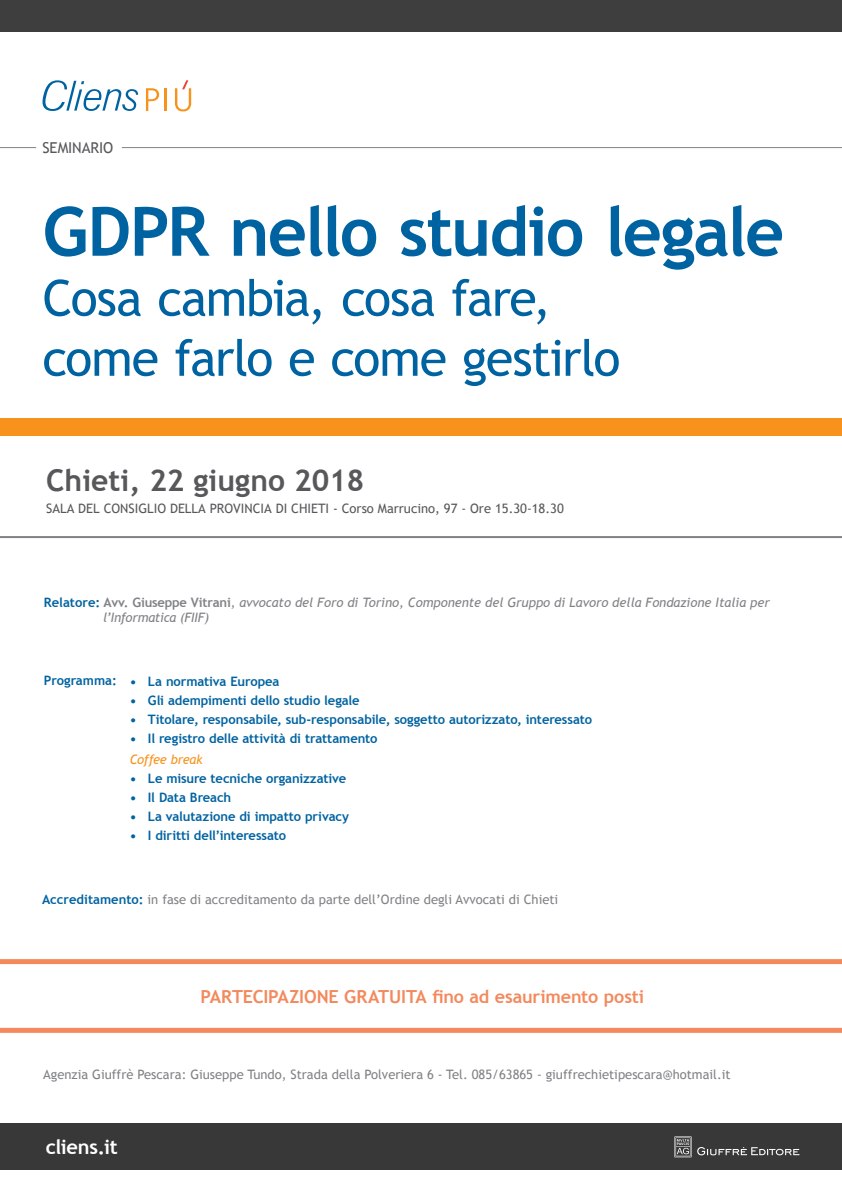
<style>
.page{position:relative;width:842px;height:1191px;background:#fff}
.page>*{position:absolute;margin:0;border:0;box-sizing:border-box;transform-origin:0 0}
.t1{font:700 68px "Trebuchet MS";letter-spacing:-.025em;color:#0063a1}
.t2{font:50px/60px "Trebuchet MS";letter-spacing:-.03em;color:#0063a1}
.t3{font:700 30px "Trebuchet MS";color:#57585a}
.t4{font:700 20px "Trebuchet MS";letter-spacing:-.02em;color:#fff}
.t5{font:700 18px "Trebuchet MS";letter-spacing:-.005em;color:#f3895d}
.t6{font:15px "Trebuchet MS";letter-spacing:-.01em;color:#57585a}
.t7{font:700 13px "Trebuchet MS";letter-spacing:-.01em;color:#0063a1}
.t8{font:13px "Trebuchet MS";color:#808285}
.t9{font:italic 13px/15.6px "Trebuchet MS";color:#808285}
.t10{font:13px "Trebuchet MS";color:#57585a}
.t11{font:italic 13px "Trebuchet MS";letter-spacing:-.025em;color:#f7931d}
.s1{font-weight:700;font-style:normal;color:#0063a1}
.s2{font-weight:700;font-style:normal}
.s3{font-weight:700;color:#0063a1}
</style>
<div class="page">
<div style="left:0;top:0;width:842px;height:31px;background:#3e3e3f"></div>
<div style="left:0;top:418px;width:842px;height:18px;background:#f7931d"></div>
<hr style="left:0;top:536px;width:842px;height:2px;background:#808285">
<hr style="left:122px;top:147px;width:720px;height:1px;background:#808285">
<hr style="left:0;top:147px;width:36px;height:1px;background:#808285">
<svg style="left:0;top:959px;width:842px;height:73px"></svg>
<svg style="left:146px;top:88px;width:13px;height:23px"></svg>
<hr style="left:165px;top:88px;width:2px;height:23px;background:#f7931d">
<svg style="left:175px;top:80px;width:16px;height:31px"></svg>
<svg style="left:43px;top:80px;width:95px;height:31px"></svg>
<div style="left:0;top:1123px;width:842px;height:46px;background:#383839"></div>
<svg style="left:674px;top:1136px;width:17px;height:21px"></svg>
<svg style="left:697px;top:1147px;width:102px;height:8px"></svg>
<p class="t6" style="left:43px;top:138px;width:72px">SEMINARIO</p>
<h1 class="t1" style="left:43px;top:192px;width:743px">GDPR nello studio legale</h1>
<h2 class="t2" style="left:43px;top:268px;width:579px">Cosa cambia, cosa fare, come farlo e come gestirlo</h2>
<h3 class="t3" style="left:46px;top:461px;width:320px">Chieti, 22 giugno 2018</h3>
<p class="t10" style="left:46px;top:500px;width:519px">SALA DEL CONSIGLIO DELLA PROVINCIA DI CHIETI - Corso Marrucino, 97 - Ore 15.30-18.30</p>
<p class="t9" style="left:103px;top:594px;width:668px;text-indent:-59px"><span class="s1">Relatore:</span> <span class="s2">Avv. Giuseppe Vitrani</span>, avvocato del Foro di Torino, Componente del Gruppo di Lavoro della Fondazione Italia per l’Informatica (FIIF)</p>
<p class="t7" style="left:44px;top:672px;width:75px">Programma:</p>
<p class="t7" style="left:130px;top:674px;width:151px">• La normativa Europea</p>
<p class="t7" style="left:130px;top:693px;width:231px">• Gli adempimenti dello studio legale</p>
<p class="t7" style="left:130px;top:712px;width:464px">• Titolare, responsabile, sub-responsabile, soggetto autorizzato, interessato</p>
<p class="t7" style="left:130px;top:731px;width:249px">• Il registro delle attività di trattamento</p>
<p class="t11" style="left:130px;top:752px;width:74px">Coffee break</p>
<p class="t7" style="left:130px;top:771px;width:218px">• Le misure tecniche organizzative</p>
<p class="t7" style="left:130px;top:790px;width:103px">• Il Data Breach</p>
<p class="t7" style="left:130px;top:809px;width:221px">• La valutazione di impatto privacy</p>
<p class="t7" style="left:130px;top:828px;width:158px">• I diritti dell’interessato</p>
<p class="t8" style="left:42px;top:892px;width:518px"><span class="s3">Accreditamento:</span> in fase di accreditamento da parte dell’Ordine degli Avvocati di Chieti</p>
<h3 class="t5" style="left:200px;top:986px;width:445px">PARTECIPAZIONE GRATUITA fino ad esaurimento posti</h3>
<p class="t8" style="left:43px;top:1066px;width:689px">Agenzia Giuffrè Pescara: Giuseppe Tundo, Strada della Polveriera 6 - Tel. 085/63865 - giuffrechietipescara@hotmail.it</p>
<h3 class="t4" style="left:46px;top:1135px;width:73px">ficliens.it</h3>
<h3 class="t4" style="left:58px;top:1135px;width:79px">scopiu.it</h3>
</div>
